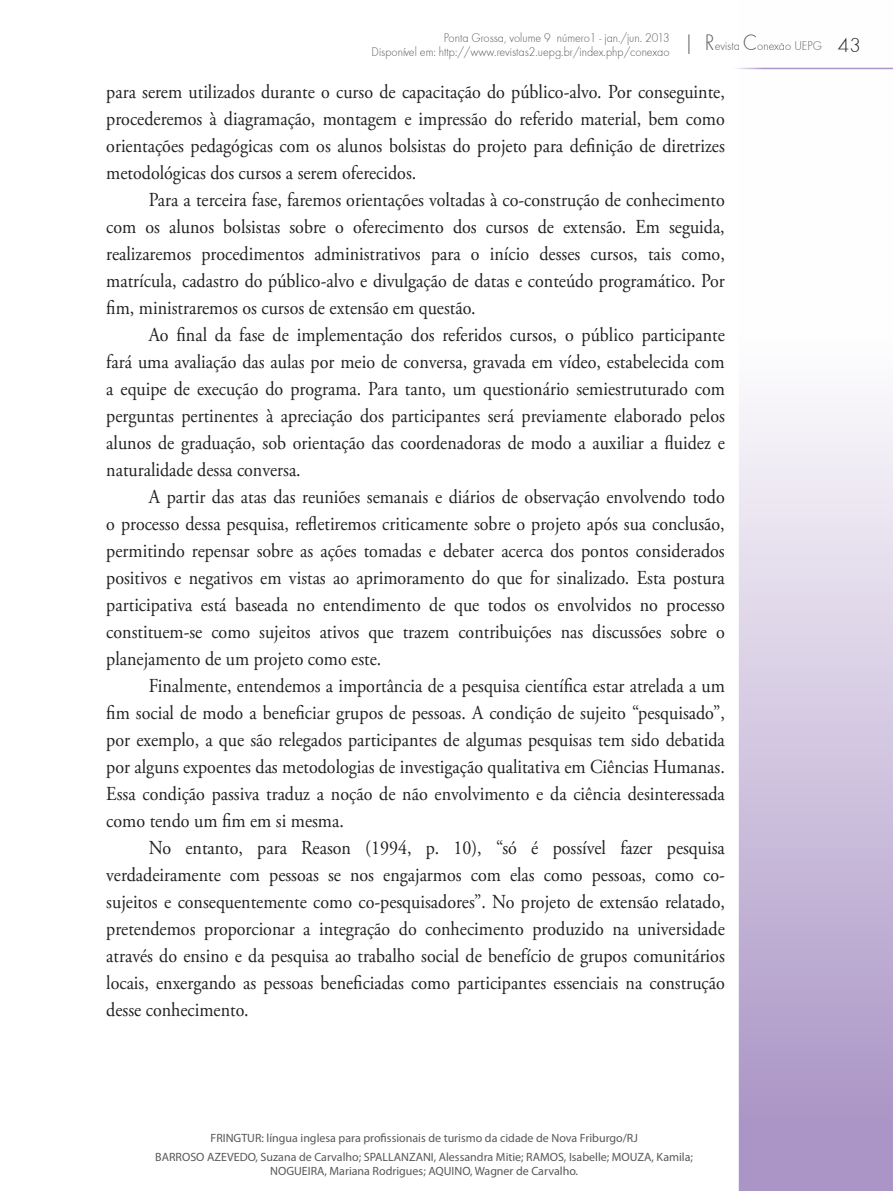
<style>
.page{position:relative;width:893px;height:1191px;background:#fff}
.page>*{position:absolute;margin:0;border:0;box-sizing:border-box;transform-origin:0 0}
.t1{font:21px "Futura TEE Ligh";color:#231f20}
.Artigo_-_texto{font:19.8px/27px "Adobe Garamond Pro";color:#231f20;text-align:justify;scale:.91 1}
.t2{font:13.2px/14.4px "Futura TEE Ligh";color:#57585a;scale:.91 1}
.t3{font:12px/18.6px "Myriad Pro";color:#57585a;text-align:center}
</style>
<div class="page">
<svg style="left:739px;top:67px;width:154px;height:1124px"></svg>
<hr style="left:730px;top:68px;width:163px;height:1px;background:#ab95c6">
<p class="t2" style="left:372px;top:30px;width:496px;text-indent:72px">Ponta Grossa, volume 9 número1 - jan./jun. 2013<br>Disponível em: http://www.revistas2.uepg.br/index.php/conexao <sup>|</sup> <sup>R</sup>evista <sup>C</sup>onexao UEPG</p>
<p class="t2" style="left:781px;top:35px;width:4px">-</p>
<p class="Artigo_-_texto" style="left:106px;top:79px;width:681px">para serem utilizados durante o curso de capacitação do público-alvo. Por conseguinte, procederemos à diagramação, montagem e impressão do referido material, bem como orientações pedagógicas com os alunos bolsistas do projeto para definição de diretrizes metodológicas dos cursos a serem oferecidos.</p>
<p class="Artigo_-_texto" style="left:106px;top:187px;width:681px;text-indent:43px">Para a terceira fase, faremos orientações voltadas à co-construção de conhecimento com os alunos bolsistas sobre o oferecimento dos cursos de extensão. Em seguida, realizaremos procedimentos administrativos para o início desses cursos, tais como, matrícula, cadastro do público-alvo e divulgação de datas e conteúdo programático. Por fim, ministraremos os cursos de extensão em questão.</p>
<p class="Artigo_-_texto" style="left:106px;top:322px;width:681px;text-indent:43px">Ao final da fase de implementação dos referidos cursos, o público participante fará uma avaliação das aulas por meio de conversa, gravada em vídeo, estabelecida com a equipe de execução do programa. Para tanto, um questionário semiestruturado com perguntas pertinentes à apreciação dos participantes será previamente elaborado pelos alunos de graduação, sob orientação das coordenadoras de modo a auxiliar a fluidez e naturalidade dessa conversa.</p>
<p class="Artigo_-_texto" style="left:106px;top:484px;width:681px;text-indent:43px">A partir das atas das reuniões semanais e diários de observação envolvendo todo o processo dessa pesquisa, refletiremos criticamente sobre o projeto após sua conclusão, permitindo repensar sobre as ações tomadas e debater acerca dos pontos considerados positivos e negativos em vistas ao aprimoramento do que for sinalizado. Esta postura participativa está baseada no entendimento de que todos os envolvidos no processo constituem-se como sujeitos ativos que trazem contribuições nas discussões sobre o planejamento de um projeto como este.</p>
<p class="Artigo_-_texto" style="left:106px;top:673px;width:681px;text-indent:43px">Finalmente, entendemos a importância de a pesquisa científica estar atrelada a um fim social de modo a beneficiar grupos de pessoas. A condição de sujeito “pesquisado”, por exemplo, a que são relegados participantes de algumas pesquisas tem sido debatida por alguns expoentes das metodologias de investigação qualitativa em Ciências Humanas.<br>Essa condição passiva traduz a noção de não envolvimento e da ciência desinteressada como tendo um fim em si mesma.</p>
<p class="Artigo_-_texto" style="left:106px;top:835px;width:681px;text-indent:43px">No entanto, para Reason (1994, p. 10), “só é possível fazer pesquisa verdadeiramente com pessoas se nos engajarmos com elas como pessoas, como co&shy;sujeitos e consequentemente como co-pesquisadores”. No projeto de extensão relatado, pretendemos proporcionar a integração do conhecimento produzido na universidade através do ensino e da pesquisa ao trabalho social de benefício de grupos comunitários locais, enxergando as pessoas beneficiadas como participantes essenciais na construção desse conhecimento.</p>
<p class="t1" style="left:838px;top:33px;width:24px">43</p>
<p class="t3" style="left:155px;top:1128px;width:539px">FRINGTUR: língua inglesa para profissionais de turismo da cidade de Nova Friburgo/RJ<br>BARROSO AZEVEDO, Suzana de Carvalho; SPALLANZANI, Alessandra Mitie; RAMOS, Isabelle; MOUZA, Kamila;</p>
<p class="t3" style="left:270px;top:1162px;width:309px">NOGUEIRA, Mariana Rodrigues; AQUINO, Wagner de Carvalho.</p>
</div>
